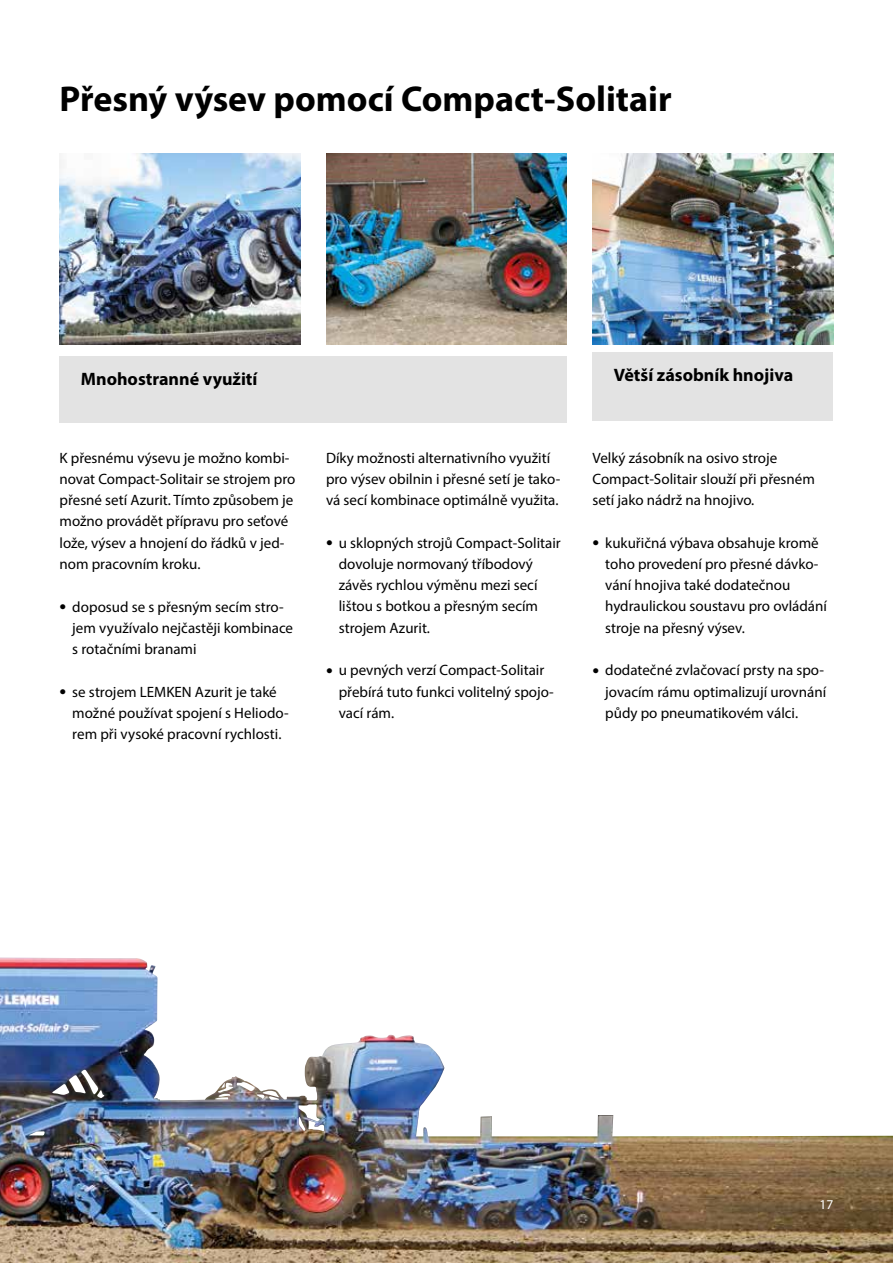
<style>
.page{position:relative;width:893px;height:1263px;background:#fff}
.page>*{position:absolute;margin:0;border:0;box-sizing:border-box;transform-origin:0 0}
.t1{font:700 36px "Myriad Pro";color:#000}
.t2{font:700 18px "Myriad Pro";color:#000}
.t3{font:15px/21.3px "Myriad Pro";color:#000}
.t4{font:13.5px "Myriad Pro";color:#fff}
.s1{font-size:24px}
</style>
<div class="page">
<div style="left:60px;top:356px;width:507px;height:67px;background:#e3e3e3"></div>
<img style="left:60px;top:153px;width:240px;height:191px">
<img style="left:326px;top:153px;width:241px;height:191px">
<div style="left:592px;top:353px;width:241px;height:68px;background:#e3e3e3"></div>
<img style="left:592px;top:153px;width:241px;height:191px">
<img style="left:0;top:976px;width:893px;height:287px">
<h1 class="t1" style="left:60px;top:75px;width:614px">Přesný výsev pomocí Compact-Solitair</h1>
<p class="t2" style="left:81px;top:367px;width:178px">Mnohostranné využití</p>
<p class="t3" style="left:60px;top:447px;width:237px">K přesnému výsevu je možno kombi&shy;novat Compact-Solitair se strojem pro přesné setí Azurit. Tímto způsobem je možno provádět přípravu pro seťové lože, výsev a hnojení do řádků v jed&shy;nom pracovním kroku.</p>
<p class="t3" style="left:72px;top:596px;width:222px;text-indent:-13px"><span class="s1">•</span> doposud se s přesným secím stro&shy;jem využívalo nejčastěji kombinace s rotačními branami</p>
<p class="t3" style="left:72px;top:681px;width:218px;text-indent:-13px"><span class="s1">•</span> se strojem LEMKEN Azurit je také možné používat spojení s Heliodo&shy;rem při vysoké pracovní rychlosti.</p>
<p class="t3" style="left:326px;top:447px;width:236px">Díky možnosti alternativního využití pro výsev obilnin i přesné setí je tako&shy;vá secí kombinace optimálně využita.</p>
<p class="t3" style="left:339px;top:532px;width:224px;text-indent:-13px"><span class="s1">•</span> u sklopných strojů Compact-Solitair dovoluje normovaný tříbodový závěs rychlou výměnu mezi secí lištou s botkou a přesným secím strojem Azurit.</p>
<p class="t3" style="left:339px;top:659px;width:217px;text-indent:-13px"><span class="s1">•</span> u pevných verzí Compact-Solitair přebírá tuto funkci volitelný spojo&shy;vací rám.</p>
<p class="t2" style="left:614px;top:363px;width:181px">Větší zásobník hnojiva</p>
<p class="t3" style="left:592px;top:447px;width:224px">Velký zásobník na osivo stroje<br>Compact-Solitair slouží při přesném setí jako nádrž na hnojivo.</p>
<p class="t3" style="left:605px;top:532px;width:223px;text-indent:-13px"><span class="s1">•</span> kukuřičná výbava obsahuje kromě toho provedení pro přesné dávko&shy;vání hnojiva také dodatečnou hydraulickou soustavu pro ovládání stroje na přesný výsev.</p>
<p class="t3" style="left:605px;top:659px;width:222px;text-indent:-13px"><span class="s1">•</span> dodatečné zvlačovací prsty na spo&shy;jovacím rámu optimalizují urovnání půdy po pneumatikovém válci.</p>
<p class="t4" style="left:820px;top:1196px;width:15px">17</p>
</div>
